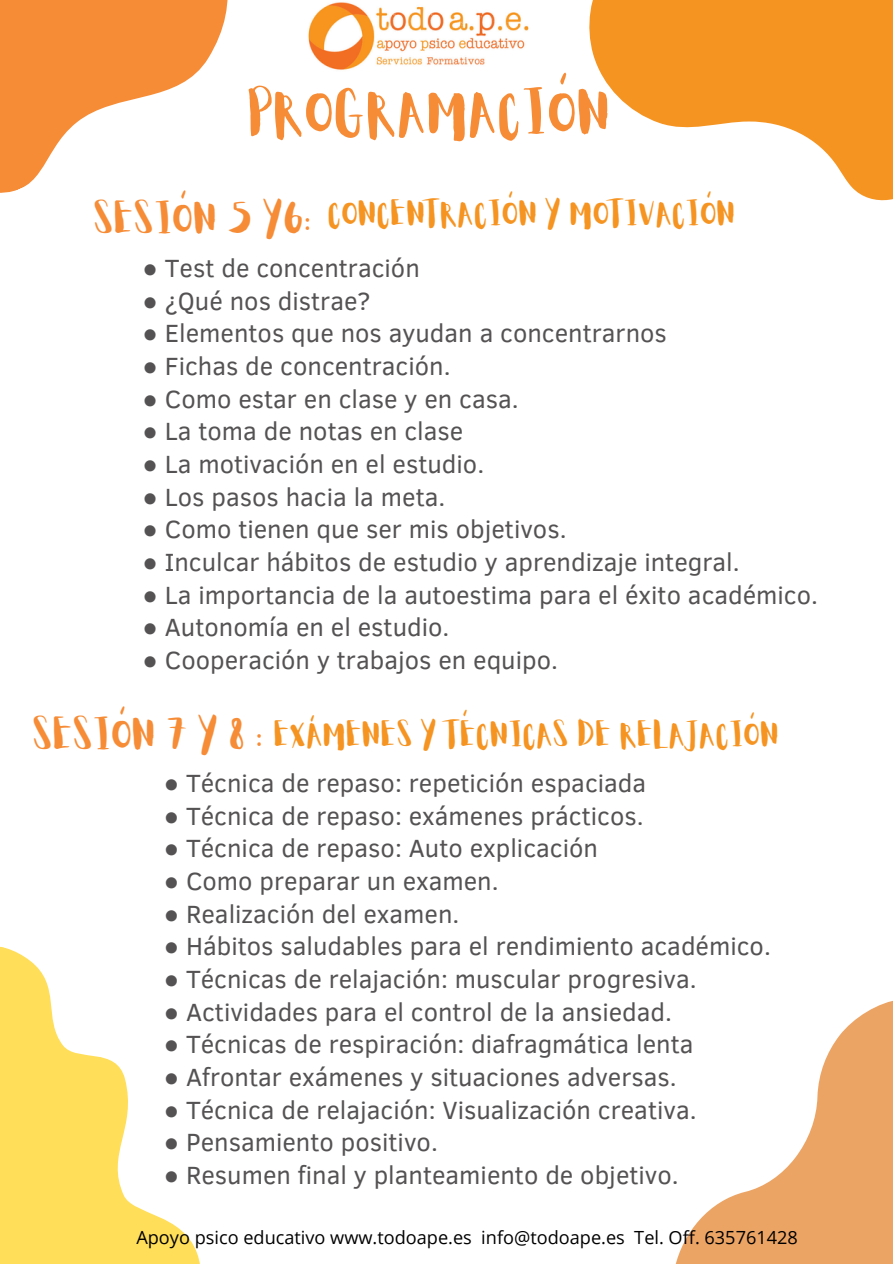
<style>
.page{position:relative;width:893px;height:1264px;background:#fff}
.page>*{position:absolute;margin:0;border:0;box-sizing:border-box;transform-origin:0 0}
.t1{font:51px "Aloja Extended";color:#f78c37}
.t2{font:36px "Aloja Extended";color:#f78c37}
.t3{font:28.5px "Aloja Extended";color:#f69422}
.t4{font:25.5px "Clear Sans";color:#545252}
.t5{font:18.15px "Open Sans";color:#000}
</style>
<div class="page">
<svg style="left:0;top:0;width:228px;height:193px;fill:#f78c37"></svg>
<svg style="left:589px;top:0;width:303px;height:201px;fill:#f69422"></svg>
<svg style="left:0;top:946px;width:200px;height:317px;fill:#ffde59"></svg>
<svg style="left:676px;top:1001px;width:216px;height:262px"></svg>
<img style="left:308px;top:2px;width:221px;height:68px">
<p class="t1" style="left:248px;top:90px;width:365px">PROGRAMACIÓN</p>
<p class="t2" style="left:95px;top:202px;width:219px">SESIÓN 5 Y6:</p>
<p class="t4" style="left:143px;top:250px;width:279px">● Test de concentración</p>
<p class="t4" style="left:143px;top:282px;width:229px">● ¿Qué nos distrae?</p>
<p class="t4" style="left:143px;top:315px;width:525px">● Elementos que nos ayudan a concentrarnos</p>
<p class="t4" style="left:143px;top:347px;width:309px">● Fichas de concentración.</p>
<p class="t4" style="left:143px;top:380px;width:377px">● Como estar en clase y en casa.</p>
<p class="t4" style="left:143px;top:413px;width:322px">● La toma de notas en clase</p>
<p class="t4" style="left:143px;top:445px;width:343px">● La motivación en el estudio.</p>
<p class="t4" style="left:143px;top:478px;width:304px">● Los pasos hacia la meta.</p>
<p class="t4" style="left:143px;top:511px;width:425px">● Como tienen que ser mis objetivos.</p>
<p class="t4" style="left:143px;top:543px;width:598px">● Inculcar hábitos de estudio y aprendizaje integral.</p>
<p class="t4" style="left:143px;top:576px;width:677px">● La importancia de la autoestima para el éxito académico.</p>
<p class="t4" style="left:143px;top:608px;width:308px">● Autonomía en el estudio.</p>
<p class="t4" style="left:143px;top:641px;width:417px">● Cooperación y trabajos en equipo.</p>
<h2 class="t3" style="left:328px;top:201px;width:409px">CONCENTRACIÓN Y MOTIVACIÓN</h2>
<h3 class="t2" style="left:34px;top:719px;width:232px">SESIÓN 7 Y 8 :</h3>
<h4 class="t3" style="left:275px;top:722px;width:507px">EXÁMENES Y TÉCNICAS DE RELAJACIÓN</h4>
<h1 class="t4" style="left:164px;top:764px;width:484px">● Técnica de repaso: repetición espaciada</h1>
<h1 class="t4" style="left:164px;top:797px;width:481px">● Técnica de repaso: exámenes prácticos.</h1>
<h1 class="t4" style="left:164px;top:830px;width:435px">● Técnica de repaso: Auto explicación</h1>
<h1 class="t4" style="left:164px;top:862px;width:336px">● Como preparar un examen.</h1>
<h1 class="t4" style="left:164px;top:895px;width:297px">● Realización del examen.</h1>
<h1 class="t4" style="left:164px;top:927px;width:608px">● Hábitos saludables para el rendimiento académico.</h1>
<h1 class="t4" style="left:164px;top:960px;width:534px">● Técnicas de relajación: muscular progresiva.</h1>
<h1 class="t4" style="left:164px;top:993px;width:509px">● Actividades para el control de la ansiedad.</h1>
<h1 class="t4" style="left:164px;top:1025px;width:531px">● Técnicas de respiración: diafragmática lenta</h1>
<h1 class="t4" style="left:164px;top:1058px;width:514px">● Afrontar exámenes y situaciones adversas.</h1>
<h1 class="t4" style="left:164px;top:1091px;width:534px">● Técnica de relajación: Visualización creativa.</h1>
<h1 class="t4" style="left:164px;top:1123px;width:275px">● Pensamiento positivo.</h1>
<h1 class="t4" style="left:164px;top:1156px;width:516px">● Resumen final y planteamiento de objetivo.</h1>
<h3 class="t5" style="left:136px;top:1224px;width:663px">Apoyo psico educativo www.todoape.es info@todoape.es Tel. Off. 635761428</h3>
</div>
